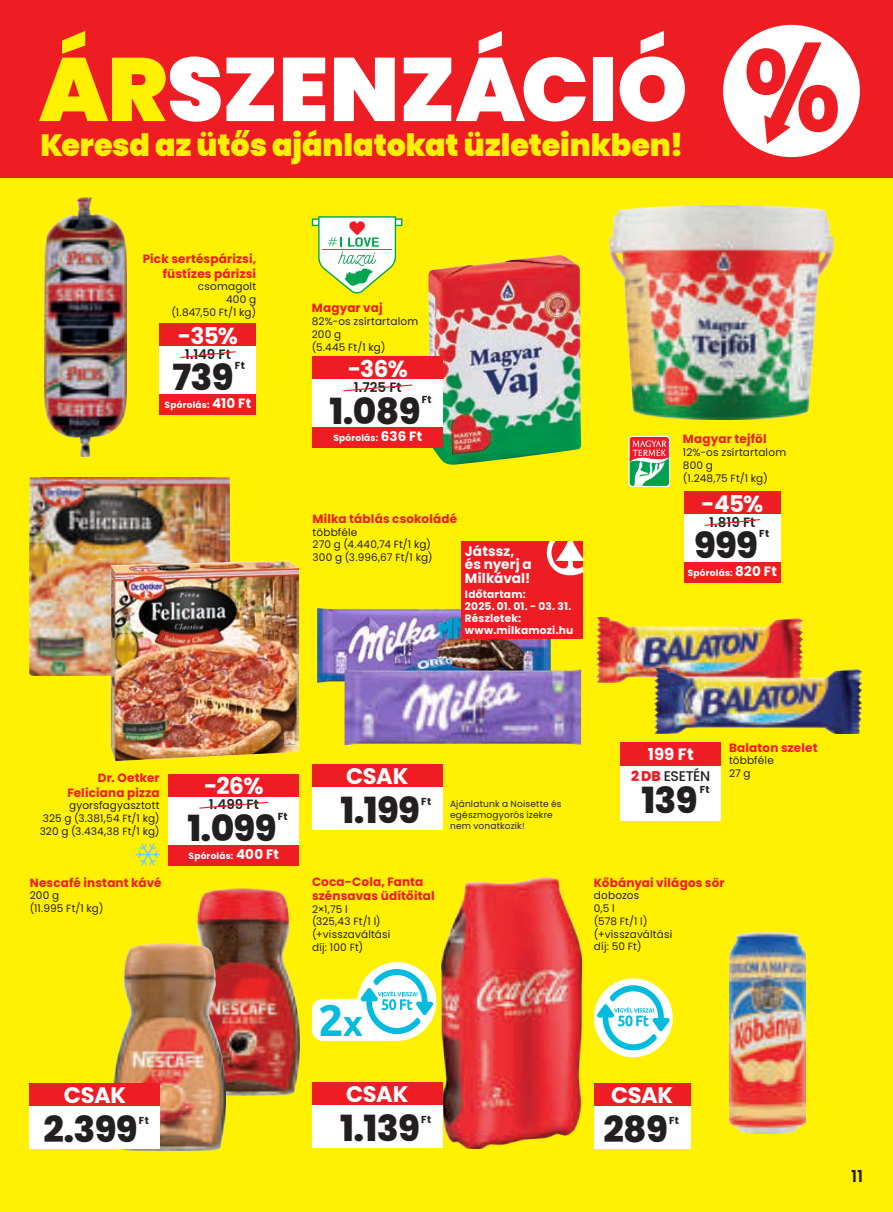
<style>
.page{position:relative;width:893px;height:1212px;background:#fff101}
.page>*{position:absolute;margin:0;border:0;box-sizing:border-box;transform-origin:0 0}
.t1{font:900 89.55px "Poppins";color:#fff}
.t2{font:700 44.4px "Ubuntu";color:#03bbdd}
.t3{font:800 36px "Poppins";letter-spacing:-.02em;color:#231f20}
.t4{font:900 30.75px "Poppins";letter-spacing:-.005em;color:#fff101}
.t5{font:700 23.1px "Poppins";letter-spacing:-.025em;color:#fff}
.t6{font:700 22.5px "Poppins";letter-spacing:-.01em;color:#fff}
.t7{font:700 16.5px "Poppins";color:#fff}
.t8{font:600 16.5px "Poppins";color:#231f20}
.t9{font:500 14.1px "Poppins";letter-spacing:-.03em;color:#231f20}
.t10{font:700 13.65px/13.6px "Poppins";letter-spacing:.01em;color:#fff}
.t11{font:600 13.5px "Poppins";color:#231f20}
.t12{font:700 12px/14.2px "Poppins";letter-spacing:.015em;color:#ee1d23;text-align:right}
.t13{font:700 10.65px/12.1px "Poppins";letter-spacing:.02em;color:#fff}
.t14{font:10.5px/12.8px "Poppins";letter-spacing:.015em;color:#231f20}
.t15{font:700 10.2px "Poppins";letter-spacing:.025em;color:#231f20}
.t16{font:700 9px "Poppins";letter-spacing:.025em;color:#fff}
.t17{font:9px/11.2px "Poppins";letter-spacing:.025em;color:#231f20}
.s1{color:#fff101}
.s2{font-size:13.5px}
.s3{font-size:35.7px}
.s4{font-weight:800;color:#ee1d23}
</style>
<div class="page">
<div style="left:0;top:0;width:893px;height:178px;background:#ee1d23"></div>
<div style="left:723px;top:25px;width:137px;height:132px;background:#fff;border-radius:50%"></div>
<svg style="left:746px;top:42px;width:92px;height:102px"></svg>
<img style="left:428px;top:255px;width:153px;height:210px">
<div style="left:313px;top:379px;width:130px;height:52px;background:#fff"></div>
<svg style="left:343px;top:384px;width:70px;height:8px"></svg>
<div style="left:313px;top:356px;width:130px;height:23px;background:#ee1d23"></div>
<div style="left:313px;top:427px;width:130px;height:21px;background:#ee1d23"></div>
<svg style="left:312px;top:216px;width:90px;height:78px"></svg>
<img style="left:186px;top:889px;width:113px;height:207px">
<img style="left:113px;top:944px;width:112px;height:206px">
<div style="left:30px;top:1106px;width:130px;height:42px;background:#fff"></div>
<div style="left:30px;top:1083px;width:130px;height:23px;background:#ee1d23"></div>
<div style="left:160px;top:346px;width:96px;height:51px;background:#fff"></div>
<svg style="left:180px;top:351px;width:56px;height:7px"></svg>
<div style="left:160px;top:394px;width:96px;height:21px;background:#ee1d23"></div>
<div style="left:160px;top:323px;width:96px;height:23px;background:#ee1d23"></div>
<img style="left:45px;top:198px;width:81px;height:259px">
<img style="left:610px;top:206px;width:223px;height:213px">
<svg style="left:628px;top:436px;width:42px;height:51px"></svg>
<svg style="left:630px;top:437px;width:39px;height:49px;background:#a28c77"></svg>
<div style="left:684px;top:514px;width:96px;height:51px;background:#fff"></div>
<svg style="left:704px;top:519px;width:56px;height:7px"></svg>
<div style="left:684px;top:562px;width:96px;height:21px;background:#ee1d23"></div>
<div style="left:684px;top:491px;width:96px;height:23px;background:#ee1d23"></div>
<img style="left:441px;top:877px;width:140px;height:271px">
<div style="left:312px;top:1105px;width:130px;height:42px;background:#fff"></div>
<div style="left:312px;top:1082px;width:130px;height:23px;background:#ee1d23"></div>
<div style="left:312px;top:999px;width:88px;height:42px;background:#fff;border-radius:11px"></div>
<div style="left:358px;top:962px;width:78px;height:79px;background:#fff;border-radius:50%"></div>
<svg style="left:361px;top:969px;width:72px;height:65px"></svg>
<img style="left:729px;top:932px;width:76px;height:201px">
<div style="left:594px;top:1106px;width:96px;height:42px;background:#fff"></div>
<div style="left:594px;top:1083px;width:96px;height:23px;background:#ee1d23"></div>
<div style="left:594px;top:978px;width:79px;height:79px;background:#fff;border-radius:50%"></div>
<svg style="left:597px;top:985px;width:72px;height:65px"></svg>
<img style="left:596px;top:617px;width:207px;height:65px">
<img style="left:654px;top:668px;width:207px;height:65px">
<div style="left:621px;top:743px;width:100px;height:78px;background:#fff"></div>
<div style="left:621px;top:743px;width:100px;height:23px;background:#ee1d23"></div>
<img style="left:30px;top:477px;width:200px;height:199px">
<img style="left:111px;top:561px;width:188px;height:200px">
<div style="left:169px;top:797px;width:130px;height:51px;background:#fff"></div>
<svg style="left:199px;top:801px;width:70px;height:8px"></svg>
<div style="left:169px;top:774px;width:130px;height:23px;background:#ee1d23"></div>
<div style="left:169px;top:845px;width:130px;height:20px;background:#ee1d23"></div>
<svg style="left:136px;top:844px;width:24px;height:21px"></svg>
<img style="left:317px;top:608px;width:234px;height:75px">
<img style="left:344px;top:669px;width:237px;height:76px">
<div style="left:312px;top:787px;width:130px;height:42px;background:#fff"></div>
<div style="left:312px;top:764px;width:130px;height:23px;background:#ee1d23"></div>
<div style="left:461px;top:541px;width:121px;height:97px;background:#ee1d23"></div>
<svg style="left:547px;top:541px;width:35px;height:35px"></svg>
<h1 class="t1" style="left:39px;top:38px;width:650px"><span class="s1">ÁR</span>SZENZÁCIÓ</h1>
<h3 class="t4" style="left:40px;top:127px;width:645px">Keresd az ütős ajánlatokat üzleteinkben!</h3>
<p class="t12" style="left:143px;top:252px;width:115px">Pick sertéspárizsi, füstízes párizsi</p>
<p class="t14" style="left:171px;top:280px;width:86px;text-align:right">csomagolt<br>400 g<br>(1.847,50 Ft/1 kg)</p>
<p class="t11" style="left:185px;top:346px;width:48px">1.149 Ft</p>
<h3 class="t3" style="left:172px;top:357px;width:63px">739</h3>
<p class="t15" style="left:235px;top:360px;width:11px">Ft</p>
<p class="t16" style="left:165px;top:400px;width:88px">Spórolás: <span class="s2">410 Ft</span></p>
<h3 class="t5" style="left:178px;top:322px;width:62px">-35%</h3>
<p class="t12" style="left:312px;top:301px;width:72px">Magyar vaj</p>
<p class="t14" style="left:312px;top:315px;width:108px">82%-os zsírtartalom<br>200 g<br>(5.445 Ft/1 kg)</p>
<h3 class="t5" style="left:348px;top:356px;width:62px">-36%</h3>
<p class="t11" style="left:354px;top:379px;width:50px">1.725 Ft</p>
<h3 class="t3" style="left:330px;top:390px;width:92px">1.089</h3>
<p class="t15" style="left:422px;top:393px;width:11px">Ft</p>
<p class="t16" style="left:333px;top:433px;width:90px">Spórolás: <span class="s2">636 Ft</span></p>
<p class="t12" style="left:313px;top:512px;width:146px">Milka táblás csokoládé</p>
<p class="t14" style="left:313px;top:526px;width:122px">többféle<br>270 g (4.440,74 Ft/1 kg)<br>300 g (3.996,67 Ft/1 kg)</p>
<h3 class="t10" style="left:465px;top:544px;width:68px">Játssz, és nyerj a<br>Milkával!</h3>
<p class="t13" style="left:465px;top:588px;width:110px">Időtartam:<br>2025. 01. 01. - 03. 31.<br>Részletek: www.milkamozi.hu</p>
<p class="t12" style="left:683px;top:432px;width:85px">Magyar tejföl</p>
<p class="t14" style="left:683px;top:446px;width:105px">12%-os zsírtartalom<br>800 g<br>(1.248,75 Ft/1 kg)</p>
<p class="t11" style="left:709px;top:514px;width:48px">1.819 Ft</p>
<h3 class="t3" style="left:694px;top:525px;width:66px">999</h3>
<p class="t15" style="left:759px;top:528px;width:11px">Ft</p>
<p class="t16" style="left:688px;top:567px;width:91px">Spórolás: <span class="s2">820 Ft</span></p>
<h3 class="t5" style="left:701px;top:490px;width:64px">-45%</h3>
<p class="t12" style="left:67px;top:771px;width:94px">Dr. Oetker<br>Feliciana pizza</p>
<p class="t14" style="left:40px;top:799px;width:122px;text-align:justify;text-indent:29px">gyorsfagyasztott 325 g (3.381,54 Ft/1 kg)<br>320 g (3.434,38 Ft/1 kg)</p>
<p class="t11" style="left:209px;top:797px;width:52px">1.499 Ft</p>
<h3 class="t5" style="left:204px;top:773px;width:61px">-26%</h3>
<h3 class="t3" style="left:187px;top:807px;width:91px">1.099</h3>
<p class="t15" style="left:278px;top:810px;width:11px">Ft</p>
<p class="t12" style="left:30px;top:875px;width:133px">Nescafé instant kávé</p>
<p class="t14" style="left:30px;top:889px;width:75px">200 g<br>(11.995 Ft/1 kg)</p>
<p class="t16" style="left:189px;top:850px;width:92px">Spórolás: <span class="s2">400 Ft</span></p>
<h3 class="t6" style="left:64px;top:1082px;width:64px">CSAK</h3>
<h3 class="t3" style="left:44px;top:1109px;width:96px">2.399</h3>
<p class="t15" style="left:139px;top:1114px;width:11px">Ft</p>
<h3 class="t6" style="left:346px;top:763px;width:64px">CSAK</h3>
<h3 class="t3" style="left:340px;top:790px;width:81px">1.199</h3>
<p class="t15" style="left:421px;top:795px;width:11px">Ft</p>
<p class="t17" style="left:450px;top:798px;width:113px">Ajánlatunk a Noisette és egészmogyorós ízekre nem vonatkozik!</p>
<p class="t12" style="left:312px;top:874px;width:124px;text-align:left">Coca-Cola, Fanta szénsavas üdítőital</p>
<p class="t14" style="left:312px;top:903px;width:80px">2×1,75 l<br>(325,43 Ft/1 l) (+visszaváltási díj: 100 Ft)</p>
<h2 class="t2" style="left:319px;top:993px;width:46px">2<span class="s3">x</span></h2>
<h3 class="t6" style="left:346px;top:1081px;width:64px">CSAK</h3>
<h3 class="t3" style="left:340px;top:1108px;width:81px">1.139</h3>
<p class="t15" style="left:421px;top:1113px;width:11px">Ft</p>
<h3 class="t7" style="left:648px;top:745px;width:47px">199 Ft</h3>
<h3 class="t9" style="left:631px;top:767px;width:81px"><span class="s4">2 DB</span> ESETÉN</h3>
<h3 class="t3" style="left:641px;top:779px;width:58px">139</h3>
<p class="t15" style="left:700px;top:784px;width:11px">Ft</p>
<p class="t12" style="left:729px;top:740px;width:90px">Balaton szelet</p>
<p class="t14" style="left:729px;top:754px;width:46px">többféle<br>27 g</p>
<p class="t12" style="left:594px;top:875px;width:132px">Kőbányai világos sör</p>
<p class="t14" style="left:594px;top:889px;width:80px">dobozos<br>0,5 l<br>(578 Ft/1 l) (+visszaváltási díj: 50 Ft)</p>
<h3 class="t6" style="left:611px;top:1082px;width:64px">CSAK</h3>
<p class="t15" style="left:669px;top:1114px;width:11px">Ft</p>
<h3 class="t3" style="left:603px;top:1109px;width:66px">289</h3>
<h3 class="t8" style="left:851px;top:1167px;width:13px">11</h3>
</div>
